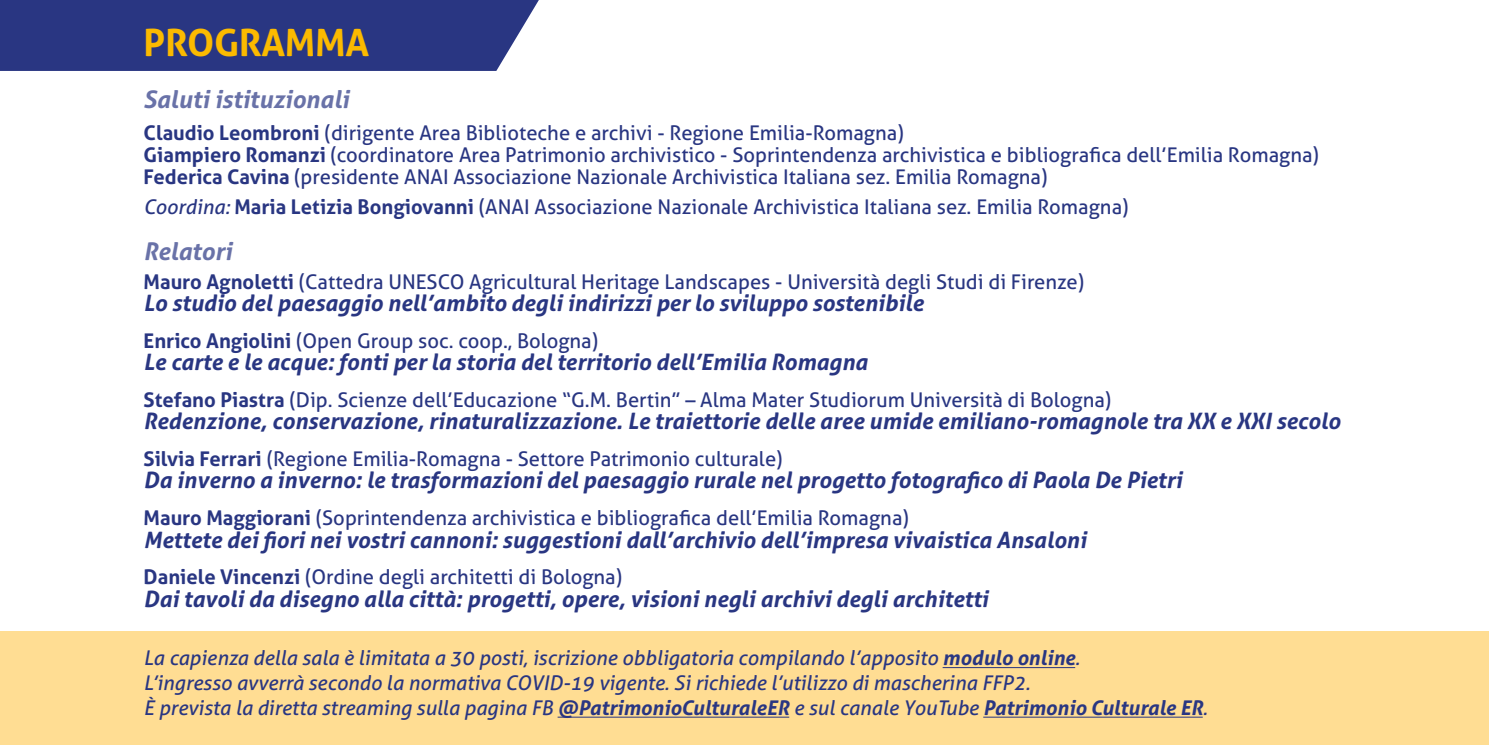
<style>
.page{position:relative;width:1489px;height:745px;background:#fff}
.page>*{position:absolute;margin:0;border:0;box-sizing:border-box;transform-origin:0 0}
.t1{font:700 37.5px "Aller";letter-spacing:-.01em;color:#fbba00}
.t2{font:italic 700 24.25px "Aller";color:#6972a8}
.t3{font:italic 700 22.5px "Aller";color:#293682}
.t4{font:20.25px/22.2px "Aller";color:#293682}
.t5{font:italic 20.25px/24.8px "Aller";color:#293682}
.s1{font-weight:700}
.s2{font-style:italic}
</style>
<div class="page">
<div style="left:0;top:631px;width:1488px;height:113px;background:#ffdd93"></div>
<div style="left:0;top:0;width:539px;height:71px;background:#293682"></div>
<hr style="left:942px;top:666px;width:133px;height:1px;background:#293682">
<hr style="left:557px;top:716px;width:232px;height:1px;background:#293682">
<hr style="left:983px;top:716px;width:219px;height:1px;background:#293682">
<h1 class="t1" style="left:144px;top:20px;width:227px">PROGRAMMA</h1>
<p class="t2" style="left:144px;top:85px;width:207px">Saluti istituzionali</p>
<p class="t4" style="left:144px;top:121px;width:1176px"><span class="s1">Claudio Leombroni</span> (dirigente Area Biblioteche e archivi - Regione Emilia-Romagna)<br><span class="s1">Giampiero Romanzi</span> (coordinatore Area Patrimonio archivistico - Soprintendenza archivistica e bibliografica dell’Emilia Romagna)<br><span class="s1">Federica Cavina</span> (presidente ANAI Associazione Nazionale Archivistica Italiana sez. Emilia Romagna)</p>
<p class="t4" style="left:144px;top:195px;width:986px"><span class="s2">Coordina:</span> <span class="s1">Maria Letizia Bongiovanni</span> (ANAI Associazione Nazionale Archivistica Italiana sez. Emilia Romagna)</p>
<p class="t2" style="left:144px;top:235px;width:90px">Relatori</p>
<p class="t4" style="left:144px;top:270px;width:942px"><span class="s1">Mauro Agnoletti</span> (Cattedra UNESCO Agricultural Heritage Landscapes - Università degli Studi di Firenze)</p>
<p class="t3" style="left:144px;top:289px;width:781px">Lo studio del paesaggio nell’ambito degli indirizzi per lo sviluppo sostenibile</p>
<p class="t4" style="left:144px;top:329px;width:456px"><span class="s1">Enrico Angiolini</span> (Open Group soc. coop., Bologna)</p>
<p class="t3" style="left:144px;top:348px;width:725px">Le carte e le acque: fonti per la storia del territorio dell’Emilia Romagna</p>
<p class="t4" style="left:144px;top:388px;width:969px"><span class="s1">Stefano Piastra</span> (Dip. Scienze dell’Educazione “G.M. Bertin” – Alma Mater Studiorum Università di Bologna)</p>
<p class="t3" style="left:144px;top:407px;width:1198px">Redenzione, conservazione, rinaturalizzazione. Le traiettorie delle aree umide emiliano-romagnole tra XX e XXI secolo</p>
<p class="t4" style="left:144px;top:447px;width:640px"><span class="s1">Silvia Ferrari</span> (Regione Emilia-Romagna - Settore Patrimonio culturale)</p>
<p class="t3" style="left:144px;top:466px;width:1039px">Da inverno a inverno: le trasformazioni del paesaggio rurale nel progetto fotografico di Paola De Pietri</p>
<p class="t4" style="left:144px;top:506px;width:766px"><span class="s1">Mauro Maggiorani</span> (Soprintendenza archivistica e bibliografica dell’Emilia Romagna)</p>
<p class="t3" style="left:144px;top:525px;width:944px">Mettete dei fiori nei vostri cannoni: suggestioni dall’archivio dell’impresa vivaistica Ansaloni</p>
<p class="t4" style="left:144px;top:565px;width:480px"><span class="s1">Daniele Vincenzi</span> (Ordine degli architetti di Bologna)</p>
<p class="t3" style="left:144px;top:584px;width:846px">Dai tavoli da disegno alla città: progetti, opere, visioni negli archivi degli architetti</p>
<p class="t5" style="left:144px;top:645px;width:1065px">La capienza della sala è limitata a 30 posti, iscrizione obbligatoria compilando l’apposito <span class="s1">modulo online</span>.<br>L’ingresso avverrà secondo la normativa COVID-19 vigente. Si richiede l’utilizzo di mascherina FFP2.<br>È prevista la diretta streaming sulla pagina FB <span class="s1">@PatrimonioCulturaleER</span> e sul canale YouTube <span class="s1">Patrimonio Culturale ER</span>.</p>
</div>
